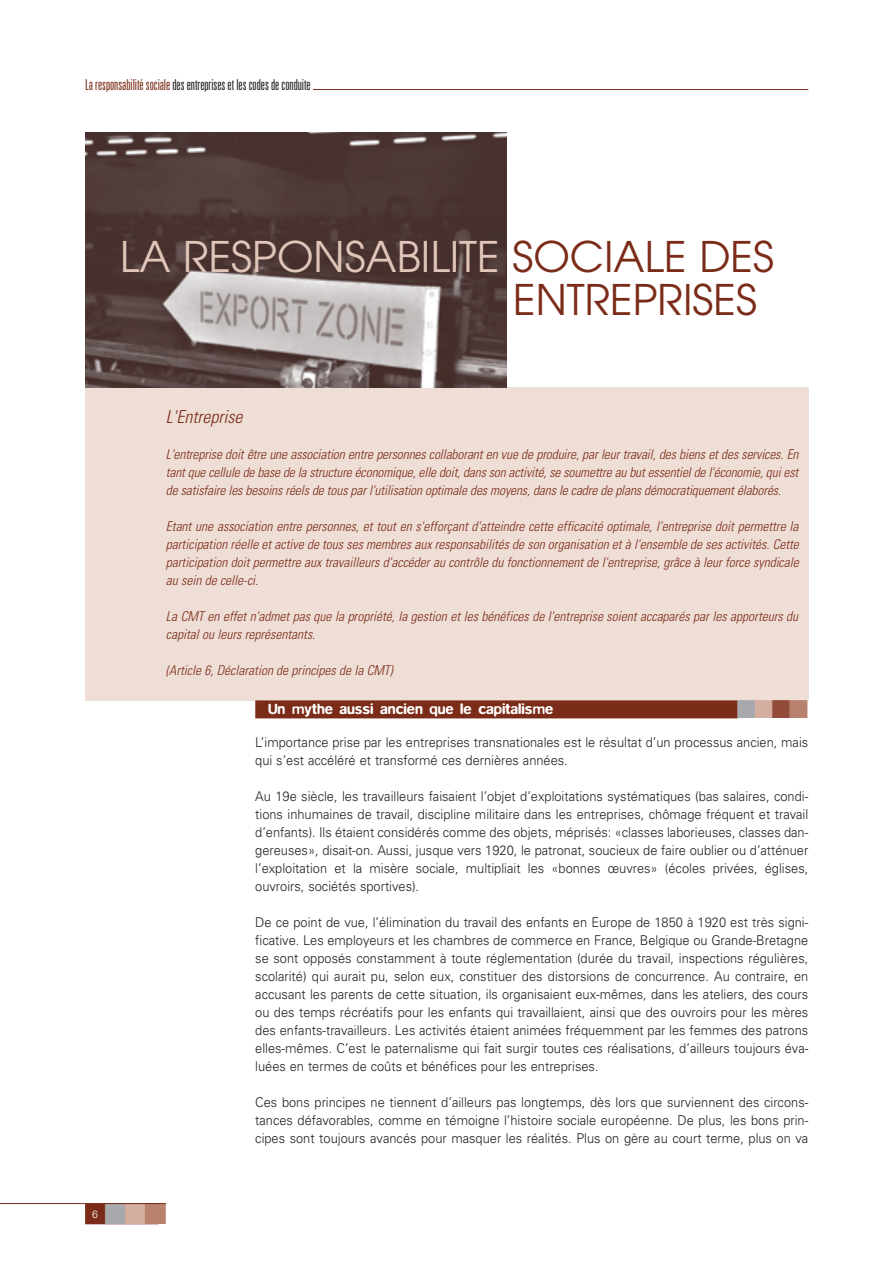
<style>
.page{position:relative;width:893px;height:1263px;background:#fff}
.page>*{position:absolute;margin:0;border:0;box-sizing:border-box;transform-origin:0 0}
.t1{font:42px/43.5px "Avant Garde";color:#7b2c18}
.t2{font:30px "Zapf Dingbats";color:#a7a9ac}
.t3{font:25.8px "Zapf Dingbats";color:#a7a9ac}
.t4{font:italic 300 condensed 18px "Univers";color:#7b2c18}
.t5{font:300 ultra-condensed 15px "Univers";letter-spacing:-.005em;color:#231f20}
.t6{font:500 15px "Blur";color:#fff}
.t7{font:300 13.5px/18px "Univers";color:#231f20;text-align:justify;scale:.95 1}
.t8{font:italic 300 condensed 13.5px/18px "Univers";color:#7b2c18;text-align:justify}
.t9{font:300 10.5px "Univers";color:#fff}
.s1{color:#7b2c18}
.s2{color:#e1c5b9}
.s3{color:#d4ae9f}
.s4{color:#b8826f}
.s5{color:#934c39}
</style>
<div class="page">
<div style="left:85px;top:387px;width:723px;height:313px;background:#efded6"></div>
<div style="left:85px;top:1204px;width:74px;height:20px;background:#7b2c18"></div>
<img style="left:85px;top:132px;width:421px;height:255px">
<hr style="left:313px;top:89px;width:495px;height:1px;background:#7b2c18">
<div style="left:255px;top:700px;width:482px;height:18px;background:#7b2c18"></div>
<hr style="left:0;top:1203px;width:166px;height:1px;background:#7b2c18">
<p class="t5" style="left:85px;top:79px;width:227px"><span class="s1">La responsabilité sociale</span> des entreprises et les codes de conduite</p>
<h1 class="t1" style="left:513px;top:239px;width:262px;text-indent:-393px"><span class="s2">LA RESPONSABILITE</span> SOCIALE DES<br>ENTREPRISES</h1>
<h3 class="t4" style="left:166px;top:410px;width:78px">L'Entreprise</h3>
<p class="t8" style="left:166px;top:447px;width:634px">L'entreprise doit être une association entre personnes collaborant en vue de produire, par leur travail, des biens et des services. En tant que cellule de base de la structure économique, elle doit, dans son activité, se soumettre au but essentiel de l'économie, qui est de satisfaire les besoins réels de tous par l'utilisation optimale des moyens, dans le cadre de plans démocratiquement élaborés.</p>
<p class="t8" style="left:166px;top:519px;width:634px">Etant une association entre personnes, et tout en s'efforçant d'atteindre cette efficacité optimale, l'entreprise doit permettre la participation réelle et active de tous ses membres aux responsabilités de son organisation et à l'ensemble de ses activités. Cette participation doit permettre aux travailleurs d'accéder au contrôle du fonctionnement de l'entreprise, grâce à leur force syndicale au sein de celle-ci.</p>
<p class="t8" style="left:166px;top:609px;width:634px">La CMT en effet n'admet pas que la propriété, la gestion et les bénéfices de l'entreprise soient accaparés par les apporteurs du capital ou leurs représentants.</p>
<p class="t8" style="left:166px;top:663px;width:228px">(Article 6, Déclaration de principes de la CMT)</p>
<h2 class="t2" style="left:104px;top:1200px;width:65px">■<span class="s3">■</span><span class="s4">■</span></h2>
<p class="t9" style="left:92px;top:1211px;width:7px">6</p>
<p class="t6" style="left:268px;top:703px;width:287px">Un mythe aussi ancien que le capitalisme</p>
<h3 class="t3" style="left:736px;top:697px;width:73px">■<span class="s3">■</span><span class="s5">■</span><span class="s4">■</span></h3>
<p class="t7" style="left:255px;top:735px;width:583px">L’importance prise par les entreprises transnationales est le résultat d’un processus ancien, mais qui s’est accéléré et transformé ces dernières années.</p>
<p class="t7" style="left:255px;top:789px;width:583px">Au 19e siècle, les travailleurs faisaient l’objet d’exploitations systématiques (bas salaires, condi&shy;tions inhumaines de travail, discipline militaire dans les entreprises, chômage fréquent et travail d’enfants). Ils étaient considérés comme des objets, méprisés: «classes laborieuses, classes dan&shy;gereuses», disait-on. Aussi, jusque vers 1920, le patronat, soucieux de faire oublier ou d’atténuer l’exploitation et la misère sociale, multipliait les «bonnes œuvres» (écoles privées, églises, ouvroirs, sociétés sportives).</p>
<p class="t7" style="left:255px;top:915px;width:583px">De ce point de vue, l’élimination du travail des enfants en Europe de 1850 à 1920 est très signi&shy;ficative. Les employeurs et les chambres de commerce en France, Belgique ou Grande-Bretagne se sont opposés constamment à toute réglementation (durée du travail, inspections régulières, scolarité) qui aurait pu, selon eux, constituer des distorsions de concurrence. Au contraire, en accusant les parents de cette situation, ils organisaient eux-mêmes, dans les ateliers, des cours ou des temps récréatifs pour les enfants qui travaillaient, ainsi que des ouvroirs pour les mères des enfants-travailleurs. Les activités étaient animées fréquemment par les femmes des patrons elles-mêmes. C’est le paternalisme qui fait surgir toutes ces réalisations, d’ailleurs toujours éva&shy;luées en termes de coûts et bénéfices pour les entreprises.</p>
<p class="t7" style="left:255px;top:1095px;width:583px">Ces bons principes ne tiennent d’ailleurs pas longtemps, dès lors que surviennent des circons&shy;tances défavorables, comme en témoigne l’histoire sociale européenne. De plus, les bons prin&shy;cipes sont toujours avancés pour masquer les réalités. Plus on gère au court terme, plus on va</p>
</div>
